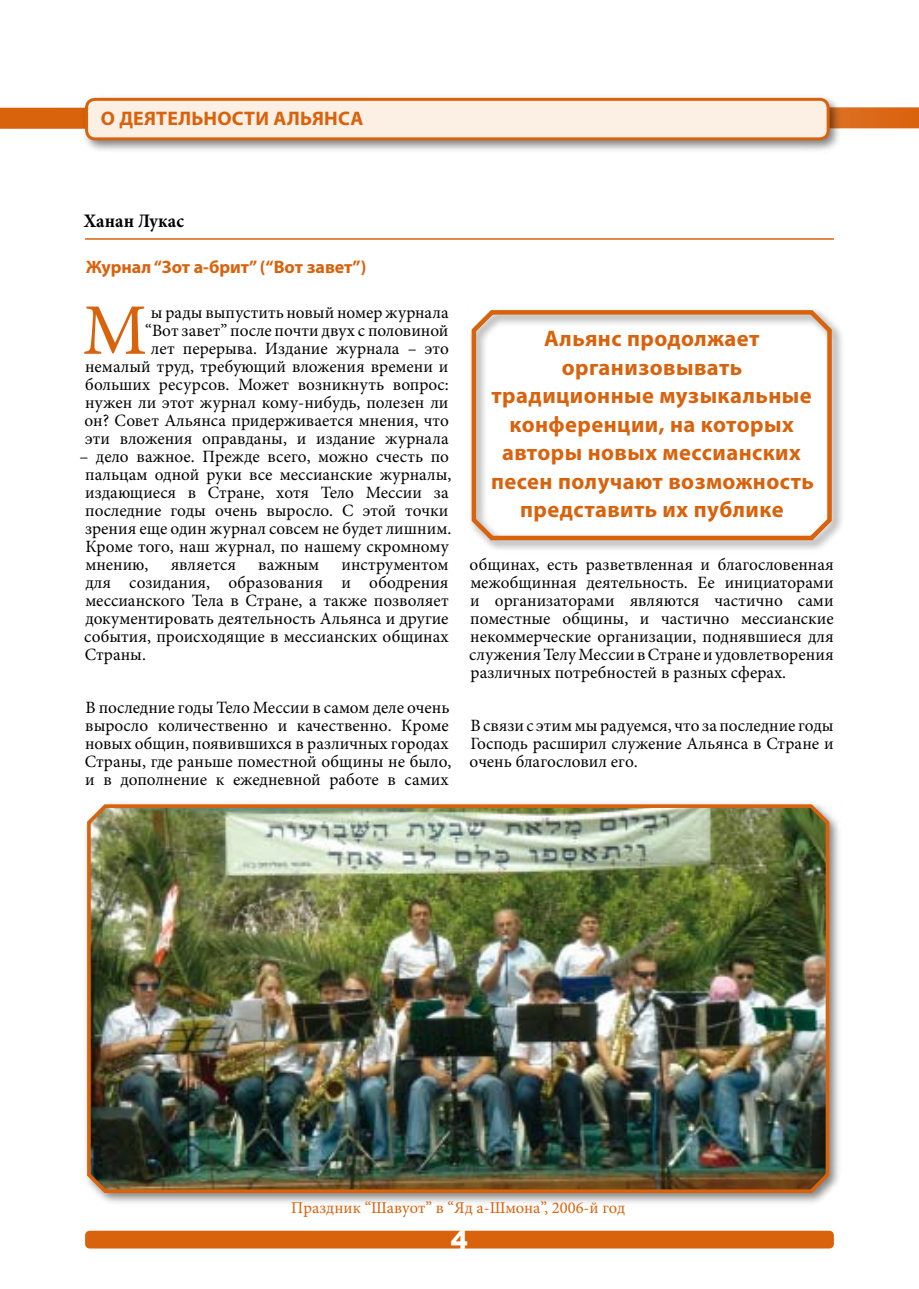
<style>
.page{position:relative;width:919px;height:1289px;background:#fff}
.page>*{position:absolute;margin:0;border:0;box-sizing:border-box;transform-origin:0 0}
.t1{font:72.6px "Minion Pro";color:#d9620c}
.t2{font:700 22.5px/28.5px "Myriad Pro";letter-spacing:.02em;color:#d9620c;text-align:center}
.t3{font:700 19.65px "Myriad Pro";letter-spacing:.01em;color:#d9620c}
.t4{font:700 19.05px "Minion Pro";letter-spacing:.005em;color:#000;scale:.94 1}
.t5{font:700 18px "Myriad Pro";color:#d9620c}
.t6{font:17.25px/18px "Minion Pro";color:#000;text-align:justify}
.t7{font:16.5px "Minion Pro";color:#d9620c}
</style>
<div class="page">
<div style="left:85px;top:1230px;width:748px;height:18px;background:#d9620c;border-radius:5px"></div>
<div style="left:0;top:107px;width:918px;height:21px;background:#da6717"></div>
<div style="left:0;top:108px;width:145px;height:21px;background:#d9620c"></div>
<hr style="left:85px;top:238px;width:748px;height:2px;background:#d9620c">
<div style="left:80px;top:93px;width:763px;height:61px;background:#000;opacity:.5"></div>
<div style="left:87px;top:99px;width:741px;height:40px;background:#fcefe4;border-radius:9px"></div>
<div style="left:85px;top:98px;width:744px;height:42px;border:3px solid #d9620c;border-radius:9px"></div>
<div style="left:467px;top:305px;width:378px;height:249px;background:#000;opacity:.5"></div>
<svg style="left:469px;top:306px;width:365px;height:236px"></svg>
<div style="left:83px;top:800px;width:758px;height:406px;background:#000;opacity:.5"></div>
<img style="left:85px;top:801px;width:746px;height:393px">
<svg style="left:451px;top:1230px;width:16px;height:1px"></svg>
<p class="t3" style="left:101px;top:106px;width:264px">О ДЕЯТЕЛЬНОСТИ АЛЬЯНСА</p>
<p class="t4" style="left:84px;top:207px;width:108px">Ханан Лукас</p>
<p class="t5" style="left:86px;top:255px;width:282px">Журнал “Зот а-брит” (“Вот завет”)</p>
<h1 class="t1" style="left:82px;top:282px;width:66px">М</h1>
<p class="t6" style="left:85px;top:303px;width:366px;text-align:right">ы рады выпустить новый номер журнала<br>“Вот завет” после почти двух с половиной<br>лет перерыва. Издание журнала – это немалый труд, требующий вложения времени и больших ресурсов. Может возникнуть вопрос: нужен ли этот журнал кому-нибудь, полезен ли он? Совет Альянса придерживается мнения, что эти вложения оправданы, и издание журнала</p>
<p class="t6" style="left:85px;top:447px;width:368px;text-align:left;text-indent:-6px">– дело важное. Прежде всего, можно счесть по пальцам одной руки все мессианские журналы, издающиеся в Стране, хотя Тело Мессии за последние годы очень выросло. С этой точки зрения еще один журнал совсем не будет лишним.<br>Кроме того, наш журнал, по нашему скромному мнению,</p>
<p class="t6" style="left:84px;top:555px;width:366px;text-indent:257px">инструментом для созидания, образования и ободрения мессианского Тела в Стране, а также позволяет документировать деятельность Альянса и другие события, происходящие в мессианских общинах Страны.</p>
<p class="t6" style="left:85px;top:698px;width:368px;text-align:left">В последние годы Тело Мессии в самом деле очень выросло количественно и качественно. Кроме новых общин, появившихся в различных городах Страны, где раньше поместной общины не было, и в дополнение к ежедневной работе в самих</p>
<p class="t6" style="left:171px;top:555px;width:67px">является</p>
<p class="t6" style="left:258px;top:555px;width:63px">важным</p>
<h2 class="t2" style="left:491px;top:323px;width:324px">Альянс продолжает организовывать традиционные музыкальные конференции, на которых авторы новых мессианских песен получают возможность представить их публике</h2>
<p class="t6" style="left:469px;top:555px;width:366px">общинах, есть разветвленная и благословенная межобщинная деятельность. Ее инициаторами и организаторами являются частично сами поместные общины, и частично мессианские некоммерческие организации, поднявшиеся для служения Телу Мессии в Стране и удовлетворения различных потребностей в разных сферах.</p>
<p class="t6" style="left:469px;top:716px;width:365px">В связи с этим мы радуемся, что за последние годы Господь расширил служение Альянса в Стране и очень благословил его.</p>
<p class="t7" style="left:291px;top:1196px;width:335px">Праздник “Шавуот” в “Яд а-Шмона”, 2006-й год</p>
</div>
